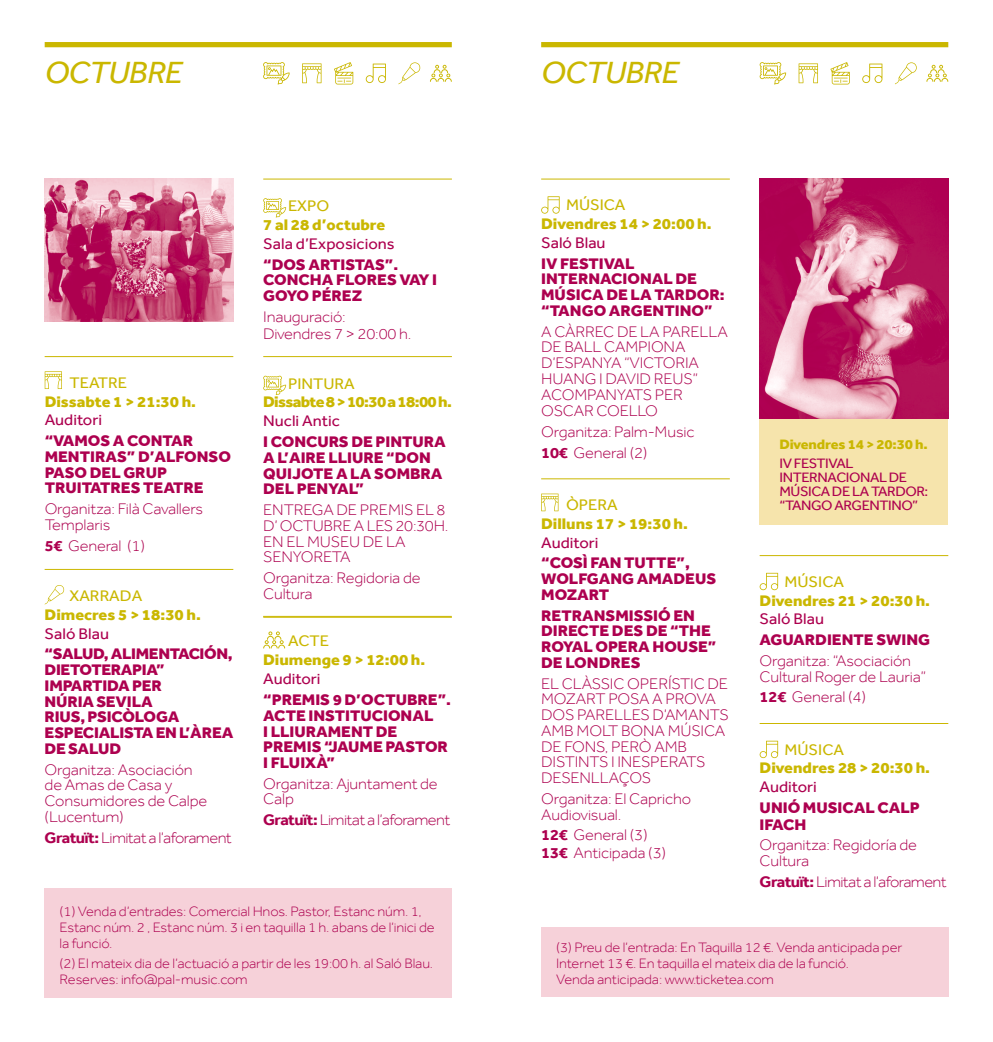
<style>
.page{position:relative;width:993px;height:1042px;background:#fff}
.page>*{position:absolute;margin:0;border:0;box-sizing:border-box;transform-origin:0 0}
.t1{font:italic 31.5px "Effra";letter-spacing:-.02em;color:#cab700;scale:1.05 1}
.t2{font:300 15.75px/15.8px "Effra";letter-spacing:-.01em;color:#ad004f;scale:1.05 1}
.t3{font:800 15.75px/15.8px "Effra";color:#ad004f;scale:1.05 1}
.t4{font:800 15.75px "Effra";color:#cab700;scale:1.05 1}
.t5{font:15.75px "Effra";color:#ad004f;scale:1.05 1}
.t6{font:300 15.75px "Effra";letter-spacing:-.035em;color:#ad004f;scale:1.05 1}
.t7{font:15.75px "Effra";color:#cab700;scale:1.05 1}
.t8{font:800 15.75px "Effra";letter-spacing:-.04em;color:#cab700;scale:1.05 1}
.t9{font:300 14px/15.8px "Effra";letter-spacing:-.01em;color:#ad004f;scale:1.05 1}
.t10{font:14px/14px "Effra";letter-spacing:-.03em;color:#ad004f;scale:1.05 1}
.t11{font:800 14px "Effra";letter-spacing:-.01em;color:#cab700;scale:1.05 1}
.s1{font-weight:700}
</style>
<div class="page">
<svg style="left:263px;top:62px;width:26px;height:22px"></svg>
<svg style="left:302px;top:63px;width:19px;height:20px"></svg>
<svg style="left:334px;top:62px;width:19px;height:22px"></svg>
<svg style="left:365px;top:64px;width:21px;height:19px"></svg>
<svg style="left:398px;top:62px;width:22px;height:22px"></svg>
<svg style="left:430px;top:65px;width:21px;height:17px"></svg>
<svg style="left:759px;top:62px;width:26px;height:22px"></svg>
<svg style="left:798px;top:63px;width:19px;height:20px"></svg>
<svg style="left:830px;top:62px;width:19px;height:22px"></svg>
<svg style="left:862px;top:64px;width:20px;height:19px"></svg>
<svg style="left:895px;top:62px;width:21px;height:22px"></svg>
<svg style="left:926px;top:65px;width:21px;height:17px"></svg>
<div style="left:45px;top:42px;width:406px;height:5px;background:#cab700"></div>
<div style="left:541px;top:42px;width:406px;height:5px;background:#cab700"></div>
<img style="left:45px;top:179px;width:188px;height:143px">
<svg style="left:263px;top:198px;width:23px;height:19px"></svg>
<hr style="left:263px;top:179px;width:189px;height:1px;background:#cbb700">
<svg style="left:263px;top:376px;width:23px;height:19px"></svg>
<hr style="left:263px;top:356px;width:189px;height:1px;background:#cbb700">
<svg style="left:263px;top:631px;width:22px;height:17px"></svg>
<hr style="left:263px;top:617px;width:189px;height:1px;background:#cbb700">
<hr style="left:263px;top:616px;width:188px;height:1px;background:#cbb700">
<div style="left:45px;top:888px;width:406px;height:109px;background:#f6d1d9"></div>
<svg style="left:45px;top:371px;width:17px;height:18px"></svg>
<hr style="left:45px;top:356px;width:188px;height:1px;background:#cbb700">
<svg style="left:45px;top:585px;width:20px;height:19px"></svg>
<hr style="left:45px;top:569px;width:188px;height:1px;background:#cbb700">
<div style="left:541px;top:927px;width:406px;height:70px;background:#f6d1d9"></div>
<div style="left:759px;top:419px;width:188px;height:105px;background:#f6e4ac"></div>
<img style="left:759px;top:179px;width:188px;height:240px">
<svg style="left:541px;top:196px;width:18px;height:18px"></svg>
<hr style="left:541px;top:179px;width:188px;height:1px;background:#cbb700">
<svg style="left:541px;top:493px;width:17px;height:18px"></svg>
<hr style="left:541px;top:478px;width:188px;height:1px;background:#cbb700">
<svg style="left:759px;top:573px;width:18px;height:17px"></svg>
<hr style="left:759px;top:555px;width:188px;height:1px;background:#cbb700">
<svg style="left:759px;top:741px;width:18px;height:17px"></svg>
<hr style="left:759px;top:723px;width:188px;height:1px;background:#cbb700">
<p class="t1" style="left:45px;top:54px;width:133px">OCTUBRE</p>
<p class="t1" style="left:541px;top:54px;width:133px">OCTUBRE</p>
<p class="t7" style="left:69px;top:373px;width:56px">TEATRE</p>
<p class="t4" style="left:45px;top:391px;width:146px">Dissabte 1 &gt; 21:30 h.</p>
<p class="t5" style="left:45px;top:411px;width:56px">Auditori</p>
<p class="t3" style="left:45px;top:433px;width:179px">“VAMOS A CONTAR<br>MENTIRAS” D’ALFONSO<br>PASO DEL GRUP<br>TRUITATRES TEATRE</p>
<p class="t2" style="left:45px;top:501px;width:152px">Organitza: Filà Cavallers<br>Templaris</p>
<p class="t2" style="left:45px;top:537px;width:97px"><span class="s1">5€</span> General (1)</p>
<p class="t7" style="left:69px;top:586px;width:71px">XARRADA</p>
<p class="t4" style="left:45px;top:605px;width:150px">Dimecres 5 &gt; 18:30 h.</p>
<p class="t5" style="left:45px;top:624px;width:63px">Saló Blau</p>
<p class="t3" style="left:45px;top:646px;width:181px">“SALUD, ALIMENTACIÓN,<br>DIETOTERAPIA”<br>IMPARTIDA PER<br>NÚRIA SEVILA<br>RIUS, PSICÒLOGA<br>ESPECIALISTA EN L’ÀREA<br>DE SALUD</p>
<p class="t2" style="left:45px;top:761px;width:156px">Organitza: Asociación de Amas de Casa y<br>Consumidores de Calpe (Lucentum)</p>
<p class="t6" style="left:45px;top:828px;width:180px"><span class="s1">Gratuït:</span> Limitat a l’aforament</p>
<p class="t7" style="left:288px;top:196px;width:41px">EXPO</p>
<p class="t4" style="left:263px;top:215px;width:118px">7 al 28 d’octubre</p>
<p class="t5" style="left:263px;top:234px;width:127px">Sala d’Exposicions</p>
<p class="t3" style="left:263px;top:256px;width:167px">“DOS ARTISTAS”.<br>CONCHA FLORES VAY I<br>GOYO PÉREZ</p>
<p class="t2" style="left:263px;top:308px;width:80px">Inauguració:</p>
<p class="t2" style="left:263px;top:326px;width:143px">Divendres 7 &gt; 20:00 h.</p>
<p class="t7" style="left:288px;top:374px;width:65px">PINTURA</p>
<p class="t8" style="left:263px;top:392px;width:181px">Dissabte 8 &gt; 10:30 a 18:00 h.</p>
<p class="t5" style="left:263px;top:412px;width:75px">Nucli Antic</p>
<p class="t3" style="left:263px;top:433px;width:175px">I CONCURS DE PINTURA<br>A L’AIRE LLIURE “DON<br>QUIJOTE A LA SOMBRA<br>DEL PENYAL”</p>
<p class="t2" style="left:263px;top:502px;width:178px">ENTREGA DE PREMIS EL 8<br>D’ OCTUBRE A LES 20:30H.<br>EN EL MUSEU DE LA<br>SENYORETA</p>
<p class="t2" style="left:263px;top:570px;width:151px">Organitza: Regidoria de<br>Cultura</p>
<p class="t7" style="left:288px;top:632px;width:41px">ACTE</p>
<p class="t4" style="left:263px;top:650px;width:156px">Diumenge 9 &gt; 12:00 h.</p>
<p class="t5" style="left:263px;top:670px;width:56px">Auditori</p>
<p class="t3" style="left:263px;top:691px;width:180px">“PREMIS 9 D’OCTUBRE”.<br>ACTE INSTITUCIONAL<br>I LLIURAMENT DE<br>PREMIS “JAUME PASTOR<br>I FLUIXÀ”</p>
<p class="t2" style="left:263px;top:775px;width:168px">Organitza: Ajuntament de<br>Calp</p>
<p class="t6" style="left:263px;top:811px;width:180px"><span class="s1">Gratuït:</span> Limitat a l’aforament</p>
<p class="t7" style="left:566px;top:196px;width:58px">MÚSICA</p>
<p class="t4" style="left:541px;top:214px;width:164px">Divendres 14 &gt; 20:00 h.</p>
<p class="t5" style="left:541px;top:233px;width:63px">Saló Blau</p>
<p class="t3" style="left:541px;top:255px;width:176px">IV FESTIVAL<br>INTERNACIONAL DE<br>MÚSICA DE LA TARDOR: “TANGO ARGENTINO”</p>
<p class="t2" style="left:541px;top:323px;width:179px">A CÀRREC DE LA PARELLA<br>DE BALL CAMPIONA<br>D’ESPANYA “VICTORIA<br>HUANG I DAVID REUS”<br>ACOMPANYATS PER<br>OSCAR COELLO</p>
<p class="t2" style="left:541px;top:424px;width:147px">Organitza: Palm-Music</p>
<p class="t2" style="left:541px;top:444px;width:103px"><span class="s1">10€</span> General (2)</p>
<p class="t7" style="left:566px;top:495px;width:51px">ÒPERA</p>
<p class="t4" style="left:541px;top:514px;width:141px">Dilluns 17 &gt; 19:30 h.</p>
<p class="t5" style="left:541px;top:533px;width:56px">Auditori</p>
<p class="t3" style="left:541px;top:555px;width:168px">“COSÌ FAN TUTTE”,<br>WOLFGANG AMADEUS<br>MOZART</p>
<p class="t3" style="left:541px;top:607px;width:168px">RETRANSMISSIÓ EN<br>DIRECTE DES DE “THE<br>ROYAL OPERA HOUSE”<br>DE LONDRES</p>
<p class="t2" style="left:541px;top:675px;width:180px">EL CLÀSSIC OPERÍSTIC DE<br>MOZART POSA A PROVA<br>DOS PARELLES D’AMANTS<br>AMB MOLT BONA MÚSICA<br>DE FONS, PERÒ AMB<br>DISTINTS I INESPERATS<br>DESENLLAÇOS</p>
<p class="t2" style="left:541px;top:790px;width:144px">Organitza: El Capricho<br>Audiovisual.</p>
<p class="t2" style="left:541px;top:827px;width:103px"><span class="s1">12€</span> General (3)</p>
<p class="t2" style="left:541px;top:844px;width:120px"><span class="s1">13€</span> Anticipada (3)</p>
<p class="t11" style="left:779px;top:435px;width:143px">Divendres 14 &gt; 20:30 h.</p>
<p class="t10" style="left:779px;top:456px;width:143px">IV FESTIVAL<br>INTERNACIONAL DE<br>MÚSICA DE LA TARDOR: “TANGO ARGENTINO”</p>
<p class="t7" style="left:784px;top:572px;width:58px">MÚSICA</p>
<p class="t4" style="left:759px;top:590px;width:164px">Divendres 21 &gt; 20:30 h.</p>
<p class="t5" style="left:759px;top:610px;width:63px">Saló Blau</p>
<p class="t3" style="left:759px;top:631px;width:164px">AGUARDIENTE SWING</p>
<p class="t2" style="left:759px;top:653px;width:160px">Organitza: “Asociación<br>Cultural Roger de Lauria”</p>
<p class="t2" style="left:759px;top:689px;width:103px"><span class="s1">12€</span> General (4)</p>
<p class="t7" style="left:784px;top:740px;width:58px">MÚSICA</p>
<p class="t4" style="left:759px;top:758px;width:164px">Divendres 28 &gt; 20:30 h.</p>
<p class="t5" style="left:759px;top:778px;width:56px">Auditori</p>
<p class="t3" style="left:759px;top:799px;width:154px;line-height:16.6px">UNIÓ MUSICAL CALP<br>IFACH</p>
<p class="t2" style="left:759px;top:837px;width:151px">Organitza: Regidoría de<br>Cultura</p>
<p class="t6" style="left:759px;top:873px;width:180px"><span class="s1">Gratuït:</span> Limitat a l’aforament</p>
<p class="t9" style="left:60px;top:903px;width:358px">(1) Venda d’entrades: Comercial Hnos. Pastor, Estanc núm. 1,<br>Estanc núm. 2 , Estanc núm. 3 i en taquilla 1 h. abans de l’inici de la funció.</p>
<p class="t9" style="left:60px;top:956px;width:357px">(2) El mateix dia de l’actuació a partir de les 19:00 h. al Saló Blau.<br>Reserves: info@pal-music.com</p>
<p class="t9" style="left:556px;top:940px;width:331px">(3) Preu de l’entrada: En Taquilla 12 €. Venda anticipada per<br>Internet 13 €. En taquilla el mateix dia de la funció.</p>
<p class="t9" style="left:556px;top:971px;width:209px">Venda anticipada: www.ticketea.com</p>
</div>
